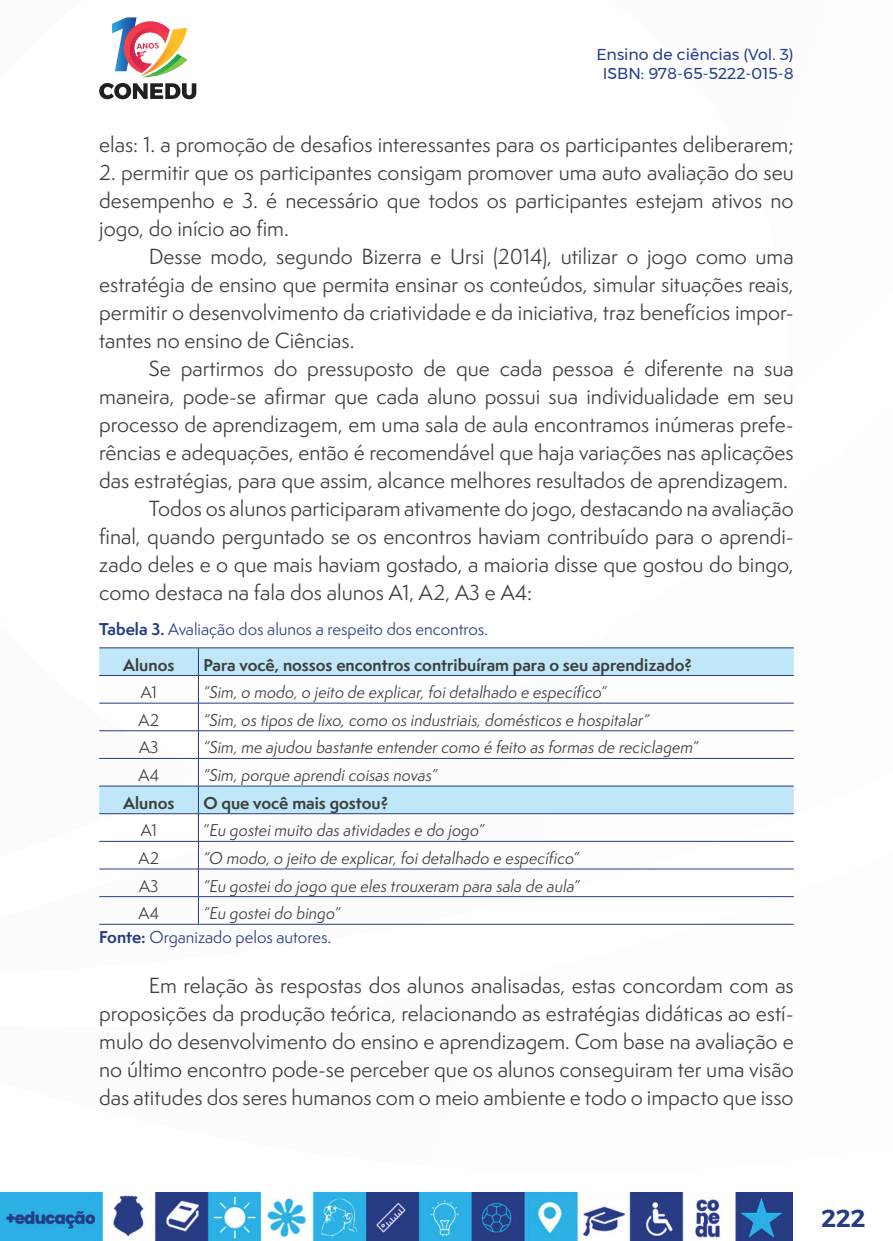
<style>
.page{position:relative;width:893px;height:1241px;background:#fff}
.page>*{position:absolute;margin:0;border:0;box-sizing:border-box;transform-origin:0 0}
.t1{font:600 24.5px "Montserrat";color:#263c82}
._7_CORPO{font:20.12px/28px "Semplicita Pro";color:#3e3e3f;text-align:justify}
._10_TABELA{font:italic 15.75px "Semplicita Pro";color:#3e3e3f}
._10_TABELA-2{font:700 15.75px "Semplicita Pro";color:#3e3e3f}
._9_LEGENDAS{font:15.75px "Semplicita Pro";color:#263c82}
.t2{font:15.75px/18.9px "Montserrat";color:#253f8e;text-align:center}
._13_FONTES{font:15.75px "Semplicita Pro";color:#263c82}
._10_TABELA-3{font:15.75px "Semplicita Pro";color:#3e3e3f}
.s1{font-weight:700}
.s2{font-style:normal}
</style>
<div class="page">
<svg style="left:223px;top:814px;width:571px;height:111px"></svg>
<svg style="left:112px;top:17px;width:75px;height:60px"></svg>
<svg style="left:99px;top:83px;width:97px;height:16px"></svg>
<img style="left:0;top:1192px;width:793px;height:48px">
<svg style="left:99px;top:648px;width:695px;height:165px"></svg>
<hr style="left:99px;top:675px;width:99px;height:1px;background:#263c82">
<hr style="left:198px;top:675px;width:596px;height:1px;background:#263c82">
<hr style="left:99px;top:702px;width:99px;height:1px;background:#263c82">
<hr style="left:198px;top:702px;width:596px;height:1px;background:#263c82">
<hr style="left:99px;top:730px;width:99px;height:1px;background:#263c82">
<hr style="left:198px;top:730px;width:596px;height:1px;background:#263c82">
<hr style="left:99px;top:758px;width:99px;height:1px;background:#263c82">
<hr style="left:198px;top:758px;width:596px;height:1px;background:#263c82">
<hr style="left:99px;top:785px;width:99px;height:1px;background:#263c82">
<hr style="left:198px;top:785px;width:596px;height:1px;background:#263c82">
<hr style="left:99px;top:813px;width:99px;height:1px;background:#263c82">
<hr style="left:198px;top:813px;width:596px;height:1px;background:#263c82">
<hr style="left:99px;top:840px;width:99px;height:1px;background:#263c82">
<hr style="left:198px;top:840px;width:596px;height:1px;background:#263c82">
<hr style="left:99px;top:868px;width:99px;height:1px;background:#263c82">
<hr style="left:198px;top:868px;width:596px;height:1px;background:#263c82">
<hr style="left:99px;top:896px;width:99px;height:1px;background:#263c82">
<hr style="left:198px;top:896px;width:596px;height:1px;background:#263c82">
<svg style="left:198px;top:648px;width:1px;height:275px"></svg>
<hr style="left:99px;top:647px;width:99px;height:1px;background:#263c82">
<hr style="left:198px;top:647px;width:596px;height:1px;background:#263c82">
<hr style="left:99px;top:923px;width:99px;height:1px;background:#263c82">
<hr style="left:198px;top:923px;width:596px;height:1px;background:#263c82">
<p class="t2" style="left:596px;top:45px;width:199px">Ensino de ciências (Vol. 3)<br>ISBN: 978-65-5222-015-8</p>
<p class="_7_CORPO" style="left:99px;top:130px;width:696px">elas: 1. a promoção de desafios interessantes para os participantes deliberarem;</p>
<p class="_7_CORPO" style="left:99px;top:158px;width:696px">2. permitir que os participantes consigam promover uma auto avaliação do seu desempenho e 3. é necessário que todos os participantes estejam ativos no jogo, do início ao fim.</p>
<p class="_7_CORPO" style="left:99px;top:242px;width:696px;text-indent:50px">Desse modo, segundo Bizerra e Ursi (2014), utilizar o jogo como uma estratégia de ensino que permita ensinar os conteúdos, simular situações reais, permitir o desenvolvimento da criatividade e da iniciativa, traz benefícios impor&shy;tantes no ensino de Ciências.</p>
<p class="_7_CORPO" style="left:99px;top:354px;width:696px;text-indent:50px">Se partirmos do pressuposto de que cada pessoa é diferente na sua maneira, pode-se afirmar que cada aluno possui sua individualidade em seu processo de aprendizagem, em uma sala de aula encontramos inúmeras prefe&shy;rências e adequações, então é recomendável que haja variações nas aplicações das estratégias, para que assim, alcance melhores resultados de aprendizagem.</p>
<p class="_7_CORPO" style="left:99px;top:494px;width:696px;text-indent:50px">Todos os alunos participaram ativamente do jogo, destacando na avaliação final, quando perguntado se os encontros haviam contribuído para o aprendi&shy;zado deles e o que mais haviam gostado, a maioria disse que gostou do bingo, como destaca na fala dos alunos A1, A2, A3 e A4:</p>
<p class="_9_LEGENDAS" style="left:99px;top:618px;width:390px"><span class="s1">Tabela 3.</span> Avaliação dos alunos a respeito dos encontros.</p>
<p class="_10_TABELA-2" style="left:123px;top:652px;width:53px">Alunos</p>
<p class="_10_TABELA-2" style="left:203px;top:652px;width:490px">Para você, nossos encontros contribuíram para o seu aprendizado?</p>
<p class="_10_TABELA-3" style="left:141px;top:681px;width:18px">A1</p>
<p class="_10_TABELA" style="left:203px;top:681px;width:405px">“Sim, o modo, o jeito de explicar, foi detalhado e específico”</p>
<p class="_10_TABELA-3" style="left:138px;top:708px;width:22px">A2</p>
<p class="_10_TABELA" style="left:203px;top:708px;width:447px">“Sim, os tipos de lixo, como os industriais, domésticos e hospitalar”</p>
<p class="_10_TABELA-3" style="left:139px;top:736px;width:21px">A3</p>
<p class="_10_TABELA" style="left:203px;top:736px;width:497px">“Sim, me ajudou bastante entender como é feito as formas de reciclagem”</p>
<p class="_10_TABELA-3" style="left:138px;top:764px;width:22px">A4</p>
<p class="_10_TABELA" style="left:203px;top:764px;width:236px">“Sim, porque aprendi coisas novas”</p>
<p class="_10_TABELA-2" style="left:123px;top:791px;width:53px">Alunos</p>
<p class="_10_TABELA-2" style="left:203px;top:791px;width:186px">O que você mais gostou?</p>
<p class="_10_TABELA-3" style="left:141px;top:819px;width:18px">A1</p>
<p class="_10_TABELA" style="left:203px;top:819px;width:282px"><span class="s2">“</span>Eu gostei muito das atividades e do jogo”</p>
<p class="_10_TABELA-3" style="left:138px;top:846px;width:22px">A2</p>
<p class="_10_TABELA" style="left:203px;top:846px;width:377px">“O modo, o jeito de explicar, foi detalhado e específico”</p>
<p class="_10_TABELA-3" style="left:139px;top:874px;width:21px">A3</p>
<p class="_10_TABELA" style="left:203px;top:874px;width:378px">“Eu gostei do jogo que eles trouxeram para sala de aula”</p>
<p class="_10_TABELA-3" style="left:138px;top:902px;width:22px">A4</p>
<p class="_10_TABELA" style="left:203px;top:902px;width:138px">“Eu gostei do bingo”</p>
<p class="_13_FONTES" style="left:99px;top:925px;width:233px"><span class="s1">Fonte:</span> Organizado pelos autores.</p>
<p class="_7_CORPO" style="left:99px;top:970px;width:696px;text-indent:50px">Em relação às respostas dos alunos analisadas, estas concordam com as proposições da produção teórica, relacionando as estratégias didáticas ao estí&shy;mulo do desenvolvimento do ensino e aprendizagem. Com base na avaliação e no último encontro pode-se perceber que os alunos conseguiram ter uma visão das atitudes dos seres humanos com o meio ambiente e todo o impacto que isso</p>
<p class="t1" style="left:821px;top:1198px;width:45px">222</p>
</div>
